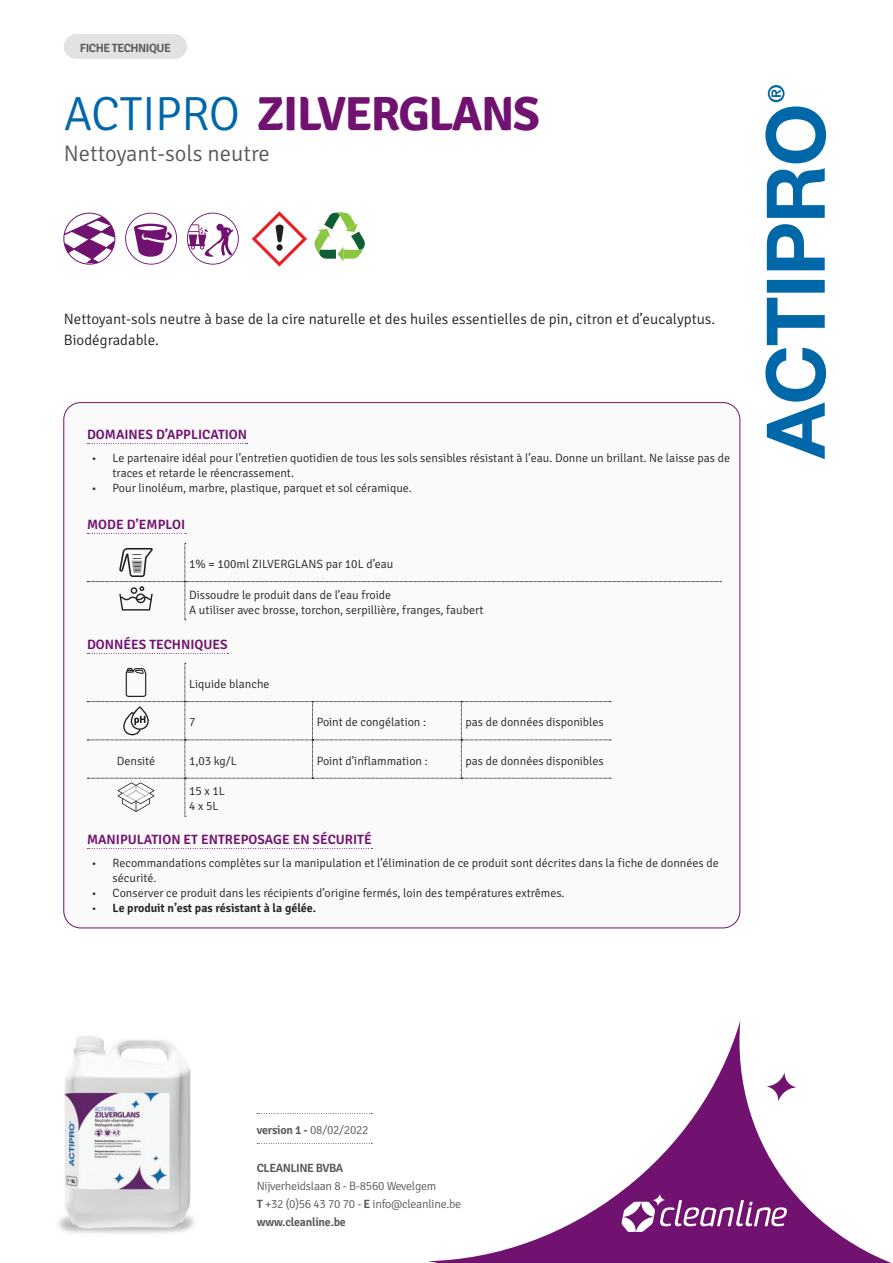
<style>
.page{position:relative;width:893px;height:1263px;background:#fff}
.page>*{position:absolute;margin:0;border:0;box-sizing:border-box;transform-origin:0 0}
.Artikelnaam{font:700 48px "Signika";letter-spacing:-.03em;color:#711271}
.Productomschrijving{font:300 22.5px "Signika";color:#57585a}
.Body_intro{font:300 15px "Signika";color:#231f20}
.Alinea_titels{font:600 13.5px "Signika";color:#711271}
.Body{font:300 12px/15px "Signika";color:#231f20}
.t1{font:300 12px/18px "Signika";letter-spacing:-.02em;color:#57585a}
.t2{font:600 12px "Signika";color:#231f20}
.t3{font:600 12px "Signika";letter-spacing:-.04em;color:#57585a}
.s1{font-weight:300;color:#0068a9}
.s2{font-weight:300}
.s3{font-weight:600}
</style>
<div class="page">
<svg style="left:257px;top:1143px;width:115px;height:1px"></svg>
<svg style="left:257px;top:1113px;width:115px;height:1px"></svg>
<svg style="left:428px;top:1021px;width:463px;height:242px"></svg>
<svg style="left:766px;top:1072px;width:31px;height:29px"></svg>
<svg style="left:621px;top:1194px;width:166px;height:38px"></svg>
<svg style="left:765px;top:85px;width:61px;height:374px"></svg>
<img style="left:58px;top:1036px;width:136px;height:198px">
<svg style="left:314px;top:213px;width:51px;height:48px"></svg>
<svg style="left:65px;top:216px;width:50px;height:47px"></svg>
<div style="left:63px;top:213px;width:52px;height:52px;border:1px solid #711271;border-radius:50%"></div>
<svg style="left:187px;top:213px;width:52px;height:52px"></svg>
<svg style="left:125px;top:213px;width:52px;height:52px"></svg>
<svg style="left:252px;top:211px;width:55px;height:56px"></svg>
<div style="left:64px;top:34px;width:123px;height:25px;background:#e1e2e4;border-radius:12px"></div>
<div style="left:64px;top:403px;width:676px;height:525px;background:#fafafa;border-radius:17px"></div>
<svg style="left:87px;top:443px;width:161px;height:1px"></svg>
<svg style="left:87px;top:533px;width:99px;height:1px"></svg>
<svg style="left:87px;top:653px;width:141px;height:1px"></svg>
<svg style="left:87px;top:848px;width:285px;height:1px"></svg>
<svg style="left:87px;top:543px;width:634px;height:77px"></svg>
<svg style="left:87px;top:663px;width:524px;height:154px"></svg>
<p class="t3" style="left:80px;top:41px;width:93px">FICHE TECHNIQUE</p>
<p class="Artikelnaam" style="left:64px;top:85px;width:478px"><span class="s1">ACTIPRO</span> ZILVERGLANS</p>
<p class="Productomschrijving" style="left:64px;top:142px;width:207px">Nettoyant-sols neutre</p>
<p class="Body_intro" style="left:64px;top:310px;width:653px">Nettoyant-sols neutre à base de la cire naturelle et des huiles essentielles de pin, citron et d’eucalyptus.</p>
<p class="Body_intro" style="left:64px;top:331px;width:97px">Biodégradable.</p>
<p class="Alinea_titels" style="left:87px;top:426px;width:162px">DOMAINES D’APPLICATION</p>
<p class="Body" style="left:113px;top:451px;width:619px;text-indent:-21px">• Le partenaire idéal pour l’entretien quotidien de tous les sols sensibles résistant à l’eau. Donne un brillant. Ne laisse pas de traces et retarde le réencrassement.</p>
<p class="Body" style="left:91px;top:481px;width:322px">• Pour linoléum, marbre, plastique, parquet et sol céramique.</p>
<p class="Alinea_titels" style="left:87px;top:516px;width:100px">MODE D’EMPLOI</p>
<p class="Body" style="left:189px;top:557px;width:206px">1% = 100ml ZILVERGLANS par 10L d’eau</p>
<p class="Body" style="left:189px;top:588px;width:203px">Dissoudre le produit dans de l’eau froide</p>
<p class="Body" style="left:189px;top:603px;width:296px">A utiliser avec brosse, torchon, serpillière, franges, faubert</p>
<p class="Alinea_titels" style="left:87px;top:636px;width:142px">DONNÉES TECHNIQUES</p>
<p class="Body" style="left:189px;top:677px;width:82px">Liquide blanche</p>
<p class="Body" style="left:189px;top:715px;width:8px">7</p>
<p class="Body" style="left:317px;top:715px;width:111px">Point de congélation :</p>
<p class="Body" style="left:466px;top:715px;width:140px">pas de données disponibles</p>
<p class="Body" style="left:117px;top:753px;width:40px">Densité</p>
<p class="Body" style="left:189px;top:753px;width:49px">1,03 kg/L</p>
<p class="Body" style="left:317px;top:753px;width:113px">Point d’inflammation :</p>
<p class="Body" style="left:466px;top:753px;width:140px">pas de données disponibles</p>
<p class="Body" style="left:189px;top:784px;width:37px">15 x 1L</p>
<p class="Body" style="left:189px;top:799px;width:31px">4 x 5L</p>
<p class="Alinea_titels" style="left:87px;top:831px;width:286px">MANIPULATION ET ENTREPOSAGE EN SÉCURITÉ</p>
<p class="Body" style="left:113px;top:856px;width:608px;text-indent:-21px">• Recommandations complètes sur la manipulation et l’élimination de ce produit sont décrites dans la fiche de données de sécurité.</p>
<p class="Body" style="left:91px;top:886px;width:475px">• Conserver ce produit dans les récipients d’origine fermés, loin des températures extrêmes.</p>
<p class="t2" style="left:91px;top:901px;width:226px"><span class="s2">•</span> Le produit n’est pas résistant à la gélée.</p>
<p class="t1" style="left:257px;top:1121px;width:113px"><span class="s3">version 1 -</span> 08/02/2022</p>
<p class="t3" style="left:257px;top:1161px;width:88px">CLEANLINE BVBA</p>
<p class="t1" style="left:257px;top:1177px;width:206px">Nijverheidslaan 8 - B-8560 Wevelgem<br><span class="s3">T</span> +32 (0)56 43 70 70 - <span class="s3">E</span> info@cleanline.be <span class="s3">www.cleanline.be</span></p>
</div>
